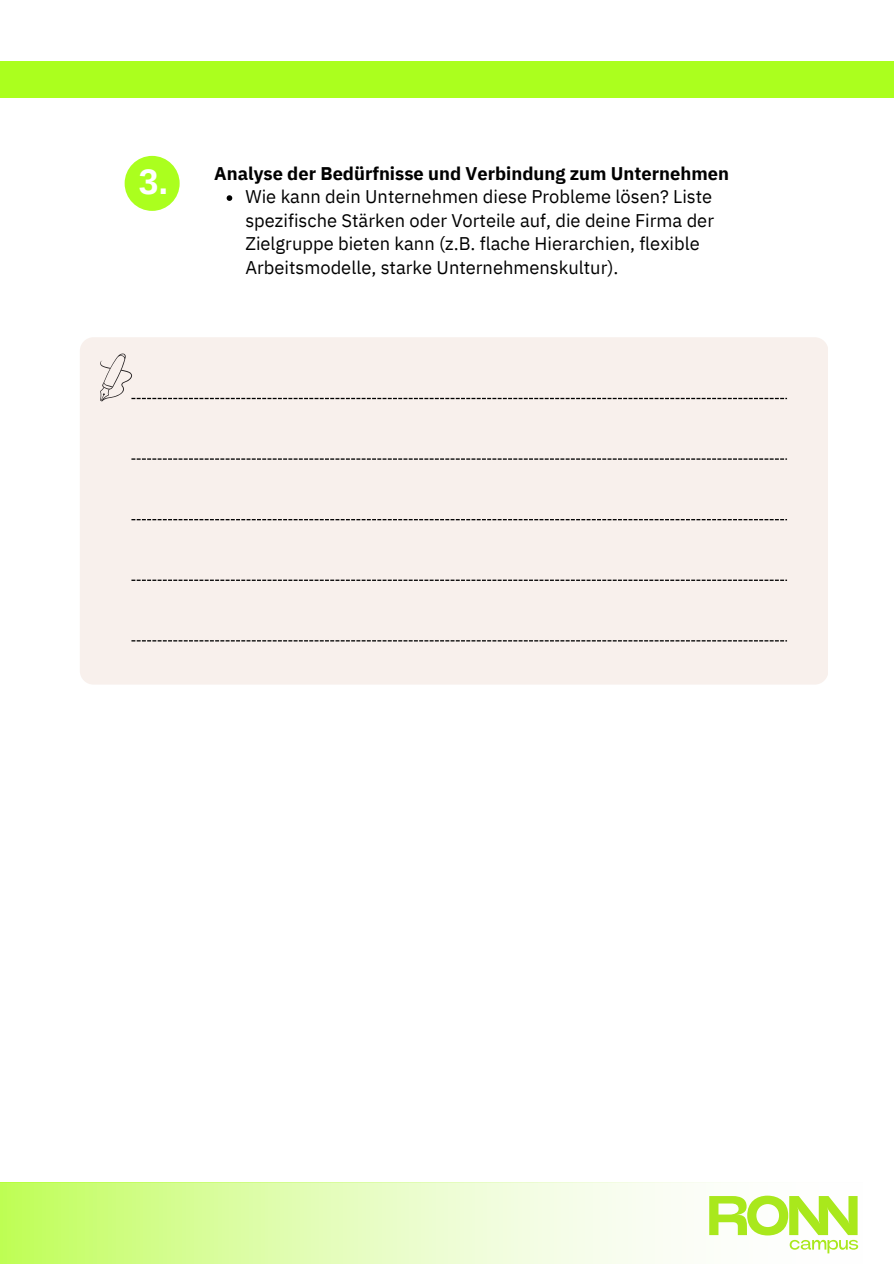
<style>
.page{position:relative;width:894px;height:1264px;background:#fff}
.page>*{position:absolute;margin:0;border:0;box-sizing:border-box;transform-origin:0 0}
.t1{font:700 35.4px "Arimo";color:#fff}
.t2{font:18.3px/23.7px "IBM Plex Sans";color:#000}
.t3{font:700 18.3px "IBM Plex Sans";color:#000}
</style>
<div class="page">
<svg style="left:0;top:1182px;width:859px;height:81px"></svg>
<div style="left:0;top:61px;width:893px;height:36px;background:#abff1e"></div>
<div style="left:125px;top:156px;width:55px;height:55px;background:#abff1e;border-radius:50%"></div>
<div style="left:80px;top:337px;width:747px;height:347px;background:#f8f0ec;border-radius:14px"></div>
<svg style="left:100px;top:353px;width:686px;height:48px"></svg>
<svg style="left:131px;top:458px;width:655px;height:2px"></svg>
<svg style="left:131px;top:519px;width:655px;height:1px"></svg>
<svg style="left:131px;top:579px;width:655px;height:2px"></svg>
<svg style="left:131px;top:640px;width:655px;height:1px"></svg>
<svg style="left:709px;top:1195px;width:148px;height:58px"></svg>
<svg style="left:226px;top:195px;width:6px;height:6px"></svg>
<h1 class="t1" style="left:139px;top:162px;width:31px">3.</h1>
<h2 class="t3" style="left:214px;top:161px;width:516px">Analyse der Bedürfnisse und Verbindung zum Unternehmen</h2>
<p class="t2" style="left:245px;top:184px;width:470px">Wie kann dein Unternehmen diese Probleme lösen? Liste spezifische Stärken oder Vorteile auf, die deine Firma der Zielgruppe bieten kann (z.B. flache Hierarchien, flexible Arbeitsmodelle, starke Unternehmenskultur).</p>
</div>
